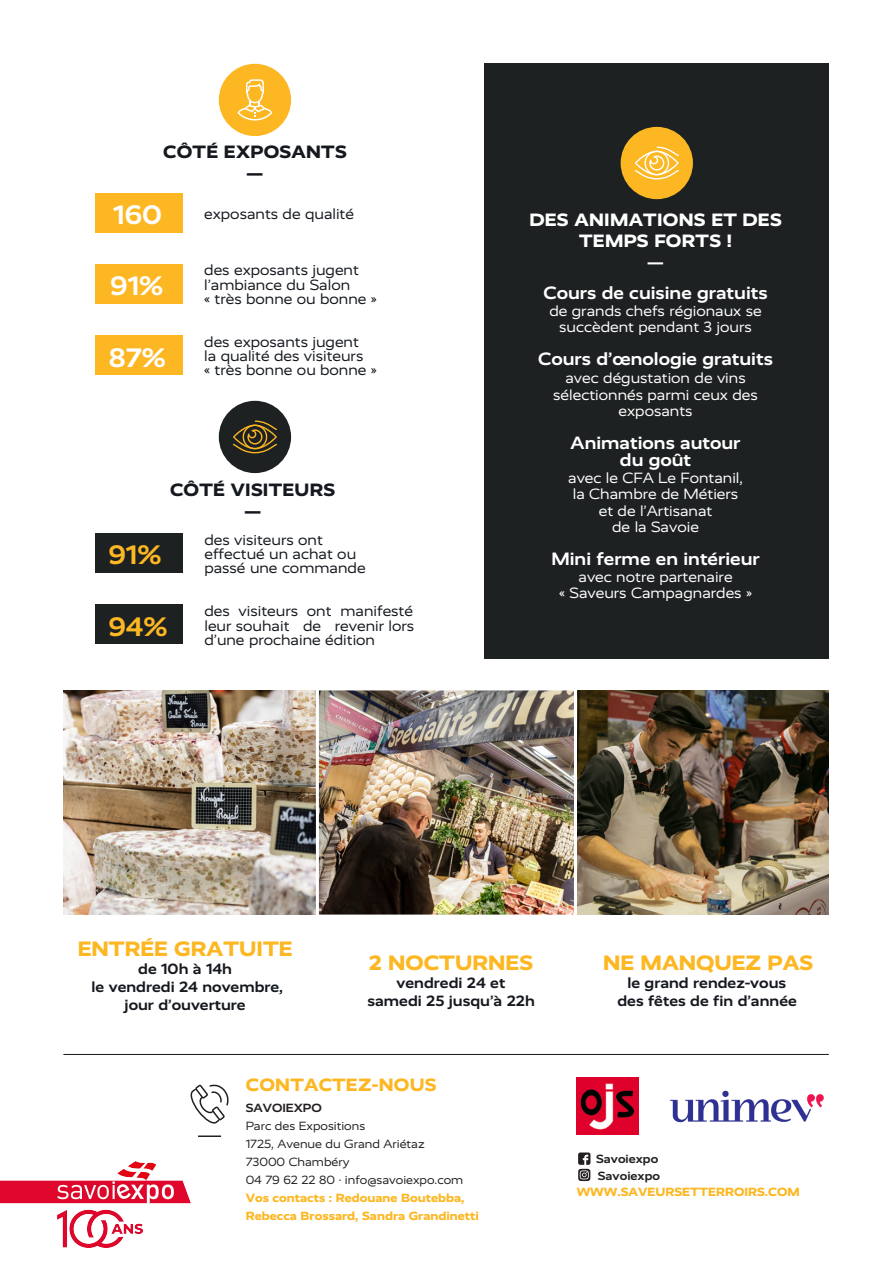
<style>
.page{position:relative;width:893px;height:1263px;background:#fff}
.page>*{position:absolute;margin:0;border:0;box-sizing:border-box;transform-origin:0 0}
.t1{font:700 27px "Realist Wide";color:#fff}
.t2{font:700 27px "Realist Wide";color:#fcb722}
.t3{font:800 21px "Realist Wide";color:#fcb722}
.t4{font:700 18px/16.5px "Realist Wide";color:#fff;text-align:center}
.t5{font:800 18px/21.5px "Realist Wide";letter-spacing:.015em;color:#fff;text-align:center}
.t6{font:800 18px/21.6px "Realist Wide";letter-spacing:.015em;color:#15191f;text-align:center}
.t7{font:800 18px "Realist Wide";letter-spacing:.015em;color:#fcb722}
.t8{font:15px/14.4px "Realist Wide";color:#15191f}
.t9{font:15px/16.5px "Realist Wide";color:#fff;text-align:center}
.t10{font:700 15px/18px "Realist Wide";color:#15191f;text-align:center}
.t11{font:12px/18px "Realist Wide";color:#231f20}
.t12{font:800 12px "Realist Wide";color:#fcb722}
.t13{font:700 12px "Realist Wide";color:#231f20}
.s1{font-weight:700}
.s2{font-weight:800;color:#fdb721}
</style>
<div class="page">
<div style="left:485px;top:64px;width:344px;height:595px;background:#1d2122"></div>
<hr style="left:63px;top:1054px;width:766px;height:1px;background:#15191f">
<img style="left:577px;top:1078px;width:62px;height:56px">
<img style="left:670px;top:1090px;width:154px;height:33px">
<div style="left:219px;top:64px;width:72px;height:72px;background:#fcb722;border-radius:50%"></div>
<svg style="left:238px;top:79px;width:34px;height:42px"></svg>
<div style="left:96px;top:193px;width:87px;height:39px;background:#fcb722"></div>
<div style="left:96px;top:264px;width:87px;height:39px;background:#fcb722"></div>
<div style="left:96px;top:336px;width:87px;height:39px;background:#fcb722"></div>
<div style="left:219px;top:401px;width:72px;height:72px;background:#1d2122;border-radius:50%"></div>
<svg style="left:233px;top:420px;width:44px;height:33px"></svg>
<div style="left:96px;top:533px;width:87px;height:39px;background:#1d2122"></div>
<div style="left:96px;top:605px;width:87px;height:39px;background:#1d2122"></div>
<div style="left:621px;top:127px;width:72px;height:72px;background:#fcb722;border-radius:50%"></div>
<svg style="left:635px;top:147px;width:44px;height:32px"></svg>
<img style="left:63px;top:690px;width:251px;height:224px">
<img style="left:578px;top:690px;width:251px;height:224px">
<svg style="left:190px;top:1084px;width:38px;height:40px"></svg>
<hr style="left:198px;top:1135px;width:23px;height:2px;background:#231f20">
<img style="left:314px;top:690px;width:264px;height:225px">
<svg style="left:578px;top:1152px;width:12px;height:29px"></svg>
<img style="left:0;top:1161px;width:190px;height:86px">
<p class="t6" style="left:163px;top:141px;width:185px">CÔTÉ EXPOSANTS —</p>
<p class="t1" style="left:113px;top:199px;width:50px">160</p>
<p class="t1" style="left:110px;top:270px;width:55px">91%</p>
<p class="t1" style="left:109px;top:342px;width:59px">87%</p>
<p class="t8" style="left:204px;top:206px;width:151px">exposants de qualité</p>
<p class="t8" style="left:204px;top:263px;width:174px">des exposants jugent l’ambiance du Salon<br>« très bonne ou bonne »</p>
<p class="t8" style="left:204px;top:335px;width:174px">des exposants jugent<br>la qualité des visiteurs<br>« très bonne ou bonne »</p>
<p class="t6" style="left:170px;top:479px;width:167px">CÔTÉ VISITEURS —</p>
<p class="t2" style="left:108px;top:539px;width:55px">91%</p>
<p class="t2" style="left:108px;top:611px;width:61px">94%</p>
<p class="t8" style="left:204px;top:532px;width:163px">des visiteurs ont effectué un achat ou passé une commande</p>
<p class="t8" style="left:204px;top:604px;width:211px;text-align:justify">des visiteurs ont manifesté leur souhait de revenir lors d’une prochaine édition</p>
<p class="t5" style="left:529px;top:209px;width:254px">DES ANIMATIONS ET DES<br>TEMPS FORTS !<br><span class="s1">—</span></p>
<p class="t4" style="left:543px;top:285px;width:226px">Cours de cuisine gratuits</p>
<p class="t9" style="left:549px;top:303px;width:214px">de grands chefs régionaux se succèdent pendant 3 jours</p>
<p class="t4" style="left:538px;top:351px;width:236px">Cours d’œnologie gratuits</p>
<p class="t9" style="left:553px;top:370px;width:206px">avec dégustation de vins sélectionnés parmi ceux des exposants</p>
<p class="t4" style="left:571px;top:435px;width:171px">Animations autour du goût</p>
<p class="t9" style="left:568px;top:469px;width:176px">avec le CFA Le Fontanil, la Chambre de Métiers et de l’Artisanat<br>de la Savoie</p>
<p class="t4" style="left:551px;top:550px;width:210px">Mini ferme en intérieur</p>
<p class="t9" style="left:559px;top:568px;width:194px">avec notre partenaire<br>« Saveurs Campagnardes »</p>
<p class="t3" style="left:78px;top:936px;width:216px">ENTRÉE GRATUITE</p>
<p class="t10" style="left:92px;top:960px;width:193px">de 10h à 14h<br>le vendredi 24 novembre, jour d’ouverture</p>
<p class="t3" style="left:369px;top:950px;width:166px">2 NOCTURNES</p>
<p class="t10" style="left:367px;top:974px;width:169px">vendredi 24 et<br>samedi 25 jusqu’à 22h</p>
<p class="t7" style="left:246px;top:1074px;width:192px">CONTACTEZ-NOUS</p>
<p class="t11" style="left:246px;top:1099px;width:235px"><span class="s1">SAVOIEXPO<br></span>Parc des Expositions<br>1725, Avenue du Grand Ariétaz<br>73000 Chambéry<br>04 79 62 22 80 · info@savoiexpo.com<br><span class="s2">Vos contacts : Redouane Boutebba,<br>Rebecca Brossard, Sandra Grandinetti</span></p>
<p class="t3" style="left:603px;top:950px;width:211px">NE MANQUEZ PAS</p>
<p class="t10" style="left:617px;top:974px;width:181px">le grand rendez-vous des fêtes de fin d’année</p>
<p class="t13" style="left:596px;top:1152px;width:64px">Savoiexpo</p>
<p class="t13" style="left:598px;top:1168px;width:64px">Savoiexpo</p>
<p class="t12" style="left:577px;top:1185px;width:225px">WWW.SAVEURSETTERROIRS.COM</p>
</div>
